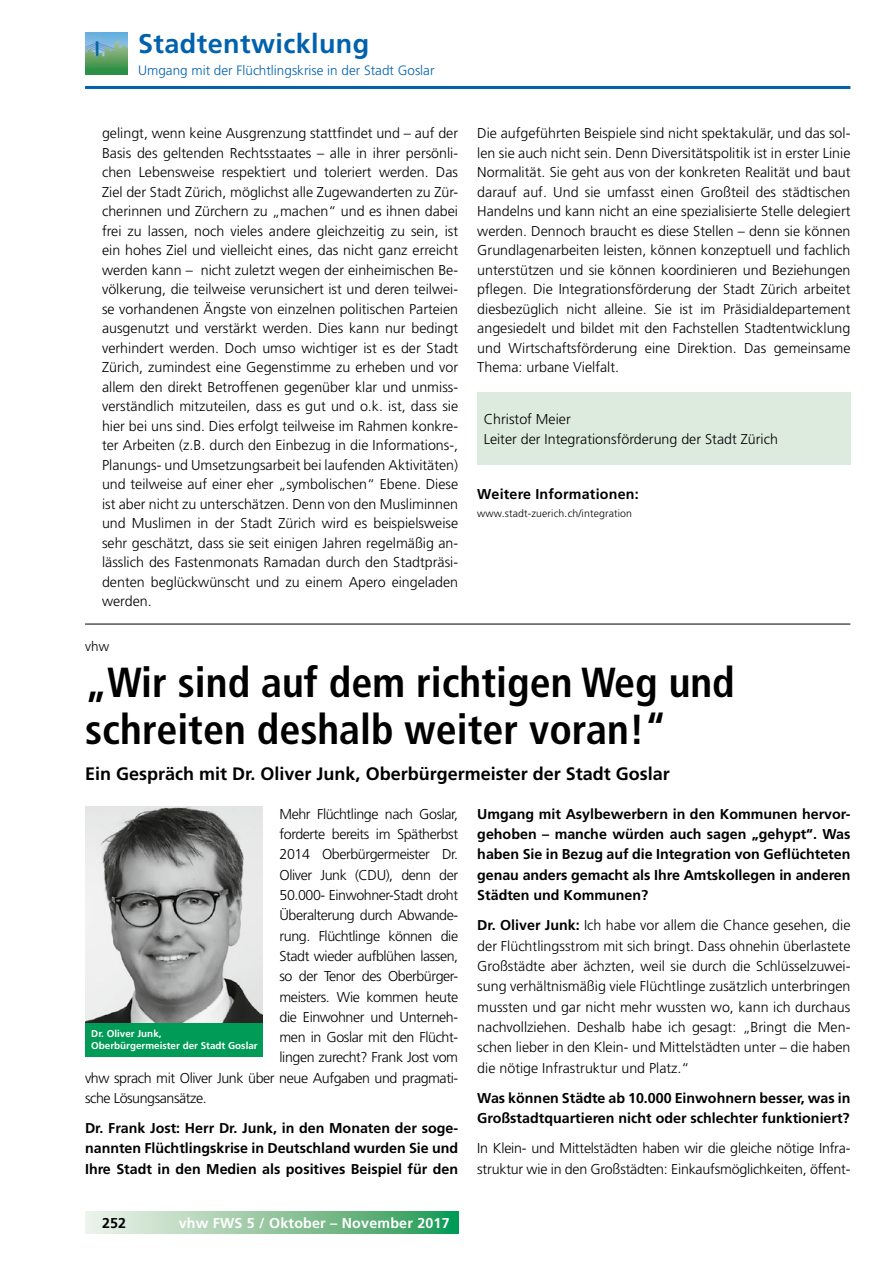
<style>
.page{position:relative;width:893px;height:1263px;background:#fff}
.page>*{position:absolute;margin:0;border:0;box-sizing:border-box;transform-origin:0 0}
.t1{font:700 condensed 42px/46.5px "Frutiger LT";color:#000}
.t2{font:700 27px "Frutiger LT";letter-spacing:.015em;color:#0062ae}
.t3{font:700 18px "Frutiger LT";color:#000}
.t4{font:300 14.25px/19.5px "Frutiger LT";letter-spacing:-.03em;color:#000;text-align:justify}
.t5{font:700 14.25px/20.4px "Frutiger LT";color:#000;text-align:justify}
.t6{font:300 14.25px/19.5px "Frutiger LT";color:#000}
.t7{font:700 14.25px "Frutiger LT";letter-spacing:.015em;color:#fff}
.t8{font:300 13.5px "Frutiger LT";color:#0062ae}
.t9{font:300 13.5px "Frutiger CE";color:#000}
.t10{font:300 10.5px "Frutiger LT";letter-spacing:.015em;color:#000}
.t11{font:700 9.9px/12px "Frutiger LT";color:#fff}
.s1{font-weight:700}
</style>
<div class="page">
<hr style="left:85px;top:86px;width:765px;height:3px;background:#0062ae">
<svg style="left:85px;top:1212px;width:373px;height:21px;background:#8dc69f"></svg>
<img style="left:85px;top:32px;width:42px;height:43px">
<div style="left:477px;top:392px;width:373px;height:73px;background:#dcebdd"></div>
<img style="left:85px;top:807px;width:178px;height:216px">
<div style="left:85px;top:1023px;width:178px;height:33px;background:#009b56"></div>
<hr style="left:85px;top:624px;width:765px;height:1px;background:#000">
<h2 class="t2" style="left:138px;top:28px;width:233px">Stadtentwicklung</h2>
<p class="t8" style="left:138px;top:62px;width:298px">Umgang mit der Flüchtlingskrise in der Stadt Goslar</p>
<p class="t4" style="left:102px;top:124px;width:358px">gelingt, wenn keine Ausgrenzung stattfindet und – auf der Basis des geltenden Rechtsstaates – alle in ihrer persönli&shy;chen Lebensweise respektiert und toleriert werden. Das Ziel der Stadt Zürich, möglichst alle Zugewanderten zu Zür&shy;cherinnen und Zürchern zu „machen“ und es ihnen dabei frei zu lassen, noch vieles andere gleichzeitig zu sein, ist ein hohes Ziel und vielleicht eines, das nicht ganz erreicht werden kann – nicht zuletzt wegen der einheimischen Be&shy;völkerung, die teilweise verunsichert ist und deren teilwei&shy;se vorhandenen Ängste von einzelnen politischen Parteien ausgenutzt und verstärkt werden. Dies kann nur bedingt verhindert werden. Doch umso wichtiger ist es der Stadt Zürich, zumindest eine Gegenstimme zu erheben und vor allem den direkt Betroffenen gegenüber klar und unmiss&shy;verständlich mitzuteilen, dass es gut und o.k. ist, dass sie hier bei uns sind. Dies erfolgt teilweise im Rahmen konkre&shy;ter Arbeiten (z.B. durch den Einbezug in die Informations-, Planungs- und Umsetzungsarbeit bei laufenden Aktivitäten) und teilweise auf einer eher „symbolischen“ Ebene. Diese ist aber nicht zu unterschätzen. Denn von den Musliminnen und Muslimen in der Stadt Zürich wird es beispielsweise sehr geschätzt, dass sie seit einigen Jahren regelmäßig an&shy;lässlich des Fastenmonats Ramadan durch den Stadtpräsi&shy;denten beglückwünscht und zu einem Apero eingeladen werden.</p>
<p class="t4" style="left:477px;top:124px;width:375px">Die aufgeführten Beispiele sind nicht spektakulär, und das sol&shy;len sie auch nicht sein. Denn Diversitätspolitik ist in erster Linie Normalität. Sie geht aus von der konkreten Realität und baut darauf auf. Und sie umfasst einen Großteil des städtischen Handelns und kann nicht an eine spezialisierte Stelle delegiert werden. Dennoch braucht es diese Stellen – denn sie können Grundlagenarbeiten leisten, können konzeptuell und fachlich unterstützen und sie können koordinieren und Beziehungen pflegen. Die Integrationsförderung der Stadt Zürich arbeitet diesbezüglich nicht alleine. Sie ist im Präsidialdepartement angesiedelt und bildet mit den Fachstellen Stadtentwicklung und Wirtschaftsförderung eine Direktion. Das gemeinsame Thema: urbane Vielfalt.</p>
<p class="t6" style="left:484px;top:410px;width:296px">Christof Meier<br>Leiter der Integrationsförderung der Stadt Zürich</p>
<p class="t5" style="left:477px;top:484px;width:163px">Weitere Informationen:</p>
<p class="t10" style="left:477px;top:507px;width:156px">www.stadt-zuerich.ch/integration</p>
<p class="t9" style="left:85px;top:638px;width:26px">vhw</p>
<h1 class="t1" style="left:85px;top:659px;width:651px">„Wir sind auf dem richtigen Weg und schreiten deshalb weiter voran!“</h1>
<p class="t3" style="left:85px;top:763px;width:586px">Ein Gespräch mit Dr. Oliver Junk, Oberbürgermeister der Stadt Goslar</p>
<p class="t4" style="left:280px;top:804px;width:180px">Mehr Flüchtlinge nach Goslar,</p>
<p class="t4" style="left:280px;top:824px;width:180px">forderte bereits im Spätherbst</p>
<p class="t4" style="left:280px;top:845px;width:180px">2014 Oberbürgermeister Dr.</p>
<p class="t4" style="left:280px;top:865px;width:180px">Oliver Junk (CDU), denn der</p>
<p class="t4" style="left:280px;top:885px;width:180px">50.000- Einwohner-Stadt droht</p>
<p class="t4" style="left:280px;top:906px;width:180px">Überalterung durch Abwande-</p>
<p class="t4" style="left:280px;top:926px;width:180px">rung. Flüchtlinge können die</p>
<p class="t4" style="left:280px;top:946px;width:180px">Stadt wieder aufblühen lassen,</p>
<p class="t4" style="left:280px;top:967px;width:180px">so der Tenor des Oberbürger-</p>
<p class="t4" style="left:280px;top:987px;width:180px">meisters. Wie kommen heute</p>
<p class="t4" style="left:280px;top:1007px;width:180px">die Einwohner und Unterneh-</p>
<p class="t4" style="left:280px;top:1028px;width:180px">men in Goslar mit den Flücht-</p>
<p class="t4" style="left:280px;top:1048px;width:180px">lingen zurecht? Frank Jost vom</p>
<p class="t4" style="left:85px;top:1068px;width:375px">vhw sprach mit Oliver Junk über neue Aufgaben und pragmati-</p>
<p class="t4" style="left:85px;top:1088px;width:123px">sche Lösungsansätze.</p>
<p class="t5" style="left:85px;top:1118px;width:375px">Dr. Frank Jost: Herr Dr. Junk, in den Monaten der soge&shy;nannten Flüchtlingskrise in Deutschland wurden Sie und Ihre Stadt in den Medien als positives Beispiel für den</p>
<p class="t11" style="left:91px;top:1028px;width:168px">Dr. Oliver Junk,<br>Oberbürgermeister der Stadt Goslar</p>
<p class="t5" style="left:102px;top:1212px;width:26px">252</p>
<p class="t7" style="left:179px;top:1214px;width:272px">vhw FWS 5 / Oktober – November 2017</p>
<p class="t5" style="left:477px;top:803px;width:375px">Umgang mit Asylbewerbern in den Kommunen hervor&shy;gehoben – manche würden auch sagen „gehypt“. Was haben Sie in Bezug auf die Integration von Geflüchteten genau anders gemacht als Ihre Amtskollegen in anderen Städten und Kommunen?</p>
<p class="t4" style="left:477px;top:915px;width:375px;line-height:20.4px"><span class="s1">Dr. Oliver Junk:</span> Ich habe vor allem die Chance gesehen, die der Flüchtlingsstrom mit sich bringt. Dass ohnehin überlastete Großstädte aber ächzten, weil sie durch die Schlüsselzuwei&shy;sung verhältnismäßig viele Flüchtlinge zusätzlich unterbringen mussten und gar nicht mehr wussten wo, kann ich durchaus nachvollziehen. Deshalb habe ich gesagt: „Bringt die Men&shy;schen lieber in den Klein- und Mittelstädten unter – die haben die nötige Infrastruktur und Platz.“</p>
<p class="t5" style="left:477px;top:1088px;width:375px">Was können Städte ab 10.000 Einwohnern besser, was in<br>Großstadtquartieren nicht oder schlechter funktioniert?</p>
<p class="t4" style="left:477px;top:1138px;width:375px;line-height:20.4px">In Klein- und Mittelstädten haben wir die gleiche nötige Infra&shy;struktur wie in den Großstädten: Einkaufsmöglichkeiten, öffent-</p>
</div>
